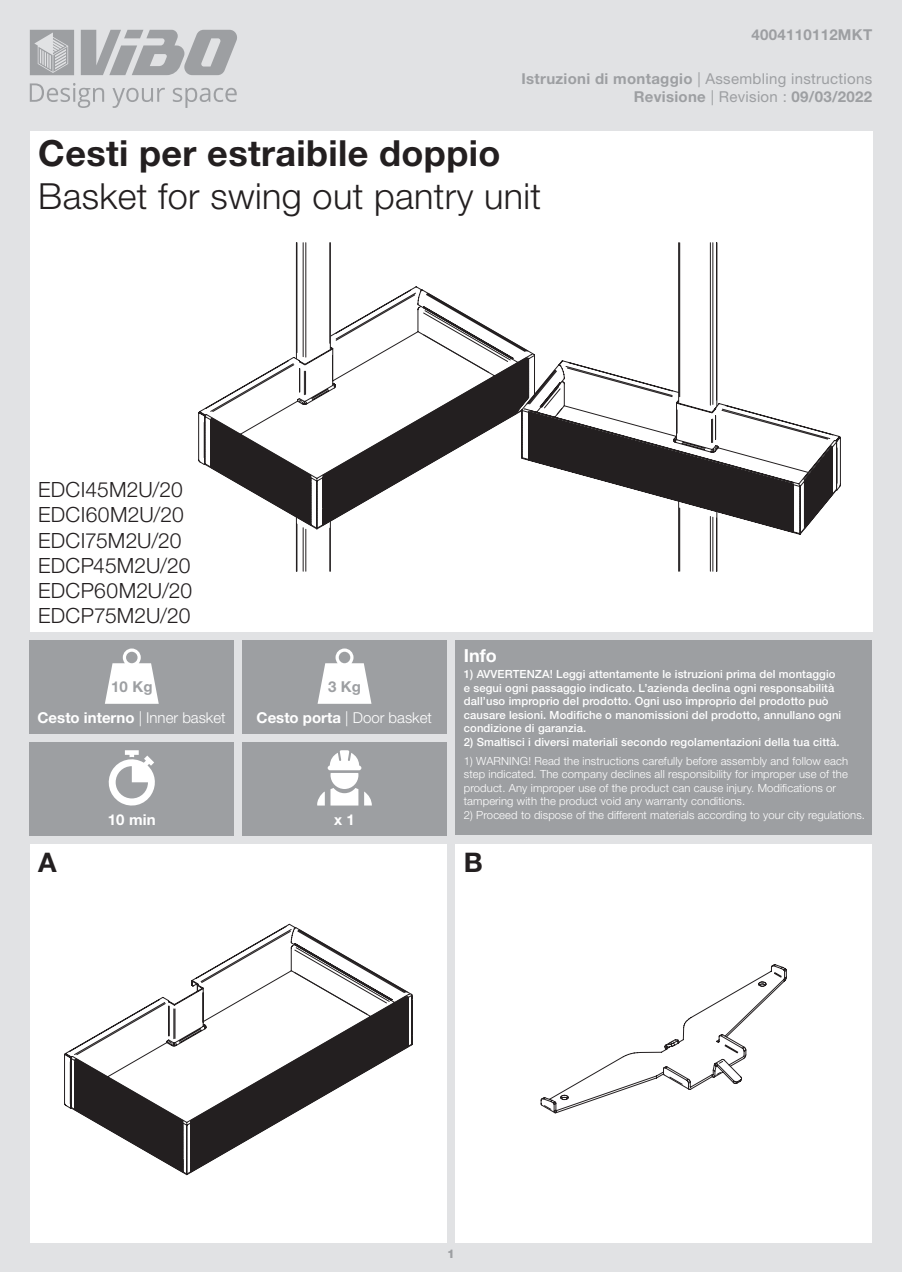
<style>
.page{position:relative;width:902px;height:1272px;background:#fff}
.page>*{position:absolute;margin:0;border:0;box-sizing:border-box;transform-origin:0 0}
.t1{font:300 36px "Helvetica Neue LT Std";letter-spacing:.01em;color:#231f20}
.t2{font:700 36px "Helvetica Neue LT Std";letter-spacing:.01em;color:#231f20}
.t3{font:700 27px "Helvetica Neue LT Pro";color:#231f20}
.t4{font:300 21px/25.2px "Helvetica Neue LT Std";letter-spacing:.005em;color:#231f20}
.t5{font:700 18px "Helvetica Neue LT Pro";color:#fff}
.t6{font:700 15px/18px "Helvetica Neue LT Pro";letter-spacing:.02em;color:#9d9fa2;text-align:right}
.t7{font:700 15px "Helvetica Neue LT Pro";color:#fff}
.t8{font:300 15px "Helvetica Neue LT Pro";color:#fff}
.t9{font:800 12px "Helvetica Neue LT Pro";color:#9d9fa2}
.t10{font:500 11.25px/13.5px "Helvetica Neue LT Pro";letter-spacing:.01em;color:#fff}
.t11{font:300 11.25px/13.5px "Helvetica Neue LT Pro";letter-spacing:.01em;color:#fff}
.s1{font-weight:400}
.s2{font-weight:300}
.s3{font-weight:700}
</style>
<div class="page">
<div style="left:0;top:0;width:901px;height:1271px;background:#e1e2e4"></div>
<div style="left:30px;top:131px;width:842px;height:500px;background:#fff"></div>
<div style="left:455px;top:640px;width:417px;height:195px;background:#9d9fa2"></div>
<div style="left:242px;top:742px;width:204px;height:93px;background:#9d9fa2"></div>
<div style="left:30px;top:742px;width:204px;height:93px;background:#9d9fa2"></div>
<svg style="left:81px;top:30px;width:156px;height:45px"></svg>
<svg style="left:30px;top:30px;width:44px;height:45px"></svg>
<svg style="left:30px;top:83px;width:74px;height:25px"></svg>
<svg style="left:112px;top:88px;width:53px;height:20px"></svg>
<svg style="left:173px;top:88px;width:64px;height:20px"></svg>
<div style="left:30px;top:843px;width:416px;height:399px;background:#fff"></div>
<div style="left:455px;top:843px;width:417px;height:399px;background:#fff"></div>
<svg style="left:70px;top:926px;width:342px;height:249px"></svg>
<svg style="left:540px;top:964px;width:247px;height:149px"></svg>
<svg style="left:108px;top:750px;width:47px;height:56px"></svg>
<svg style="left:317px;top:750px;width:55px;height:55px"></svg>
<div style="left:30px;top:640px;width:204px;height:93px;background:#9d9fa2"></div>
<div style="left:242px;top:640px;width:204px;height:93px;background:#9d9fa2"></div>
<svg style="left:105px;top:648px;width:54px;height:55px"></svg>
<svg style="left:317px;top:648px;width:54px;height:55px"></svg>
<svg style="left:717px;top:242px;width:120px;height:330px"></svg>
<svg style="left:295px;top:242px;width:422px;height:330px"></svg>
<svg style="left:198px;top:286px;width:337px;height:243px"></svg>
<svg style="left:297px;top:382px;width:511px;height:91px"></svg>
<h3 class="t6" style="left:751px;top:26px;width:122px">4004110112MKT</h3>
<h3 class="t6" style="left:521px;top:69px;width:352px">Istruzioni di montaggio <span class="s1">| Assembling instructions<br></span>Revisione <span class="s1">| Revision :</span> 09/03/2022</h3>
<h1 class="t2" style="left:38px;top:131px;width:463px">Cesti per estraibile doppio</h1>
<h1 class="t1" style="left:38px;top:174px;width:504px">Basket for swing out pantry unit</h1>
<h3 class="t4" style="left:38px;top:476px;width:155px">EDCI45M2U/20<br>EDCI60M2U/20<br>EDCI75M2U/20<br>EDCP45M2U/20<br>EDCP60M2U/20<br>EDCP75M2U/20</h3>
<h3 class="t6" style="left:111px;top:677px;width:43px">10 Kg</h3>
<h3 class="t6" style="left:328px;top:677px;width:34px">3 Kg</h3>
<h3 class="t7" style="left:38px;top:708px;width:190px">Cesto interno <span class="s2">| Inner basket</span></h3>
<h3 class="t8" style="left:256px;top:708px;width:177px"><span class="s3">Cesto porta</span> | Door basket</h3>
<h3 class="t7" style="left:108px;top:810px;width:49px">10 min</h3>
<h3 class="t7" style="left:334px;top:810px;width:22px">x 1</h3>
<h3 class="t5" style="left:464px;top:644px;width:34px">Info</h3>
<p class="t10" style="left:464px;top:667px;width:379px">1) AVVERTENZA! Leggi attentamente le istruzioni prima del montaggio e segui ogni passaggio indicato. L’azienda declina ogni responsabilità dall’uso improprio del prodotto. Ogni uso improprio del prodotto può causare lesioni. Modifiche o manomissioni del prodotto, annullano ogni condizione di garanzia.</p>
<p class="t10" style="left:464px;top:734px;width:377px">2) Smaltisci i diversi materiali secondo regolamentazioni della tua città.</p>
<p class="t11" style="left:464px;top:753px;width:386px">1) WARNING! Read the instructions carefully before assembly and follow each step indicated. The company declines all responsibility for improper use of the product. Any improper use of the product can cause injury. Modifications or tampering with the product void any warranty conditions.</p>
<p class="t11" style="left:464px;top:807px;width:402px">2) Proceed to dispose of the different materials according to your city regulations.</p>
<h2 class="t3" style="left:38px;top:845px;width:20px">A</h2>
<h2 class="t3" style="left:463px;top:845px;width:21px">B</h2>
<p class="t9" style="left:447px;top:1246px;width:9px">1</p>
</div>
